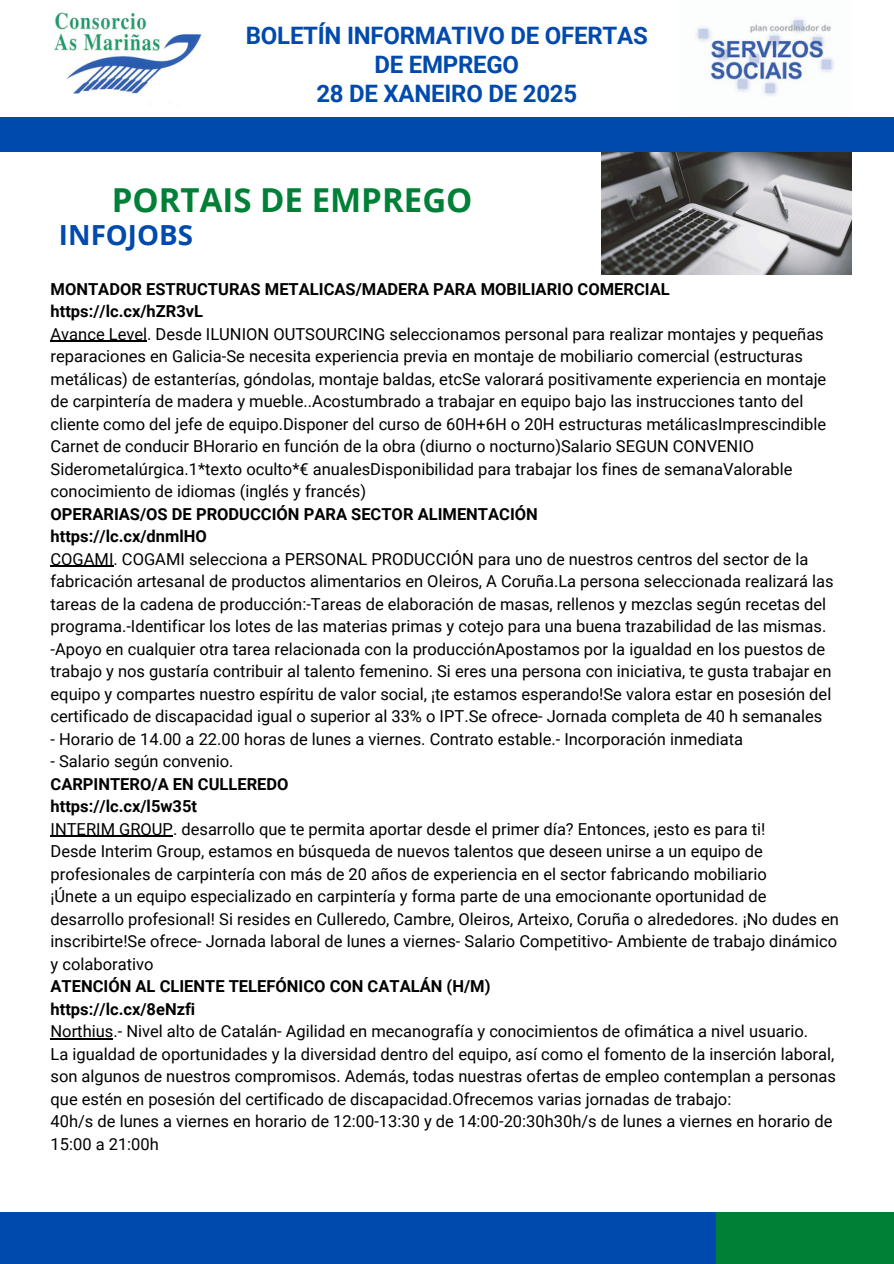
<style>
.page{position:relative;width:894px;height:1264px;background:#fff}
.page>*{position:absolute;margin:0;border:0;box-sizing:border-box;transform-origin:0 0}
.t1{font:700 33px "Open Sans";color:#008037}
.t2{font:700 27.75px "Open Sans";color:#004aad}
.t3{font:700 24px/29.2px "Roboto";letter-spacing:-.01em;color:#004aad;text-align:center}
.t4{font:16.5px/22.5px "Roboto";color:#000}
.t5{font:700 16.5px "Roboto";color:#000}
</style>
<div class="page">
<div style="left:0;top:1212px;width:719px;height:51px;background:#004aad"></div>
<div style="left:715px;top:1212px;width:178px;height:51px;background:#008037"></div>
<div style="left:0;top:118px;width:893px;height:34px;background:#004aad"></div>
<img style="left:695px;top:18px;width:140px;height:78px">
<img style="left:54px;top:12px;width:148px;height:82px">
<img style="left:601px;top:152px;width:250px;height:123px">
<hr style="left:51px;top:341px;width:96px;height:1px;background:#000">
<hr style="left:51px;top:566px;width:62px;height:1px;background:#000">
<hr style="left:51px;top:836px;width:122px;height:1px;background:#000">
<hr style="left:51px;top:1038px;width:62px;height:1px;background:#000">
<p class="t3" style="left:246px;top:21px;width:403px">BOLETÍN INFORMATIVO DE OFERTAS<br>DE EMPREGO<br>28 DE XANEIRO DE 2025</p>
<p class="t1" style="left:112px;top:176px;width:362px">PORTAIS DE EMPREGO</p>
<h3 class="t2" style="left:59px;top:215px;width:135px">INFOJOBS</h3>
<p class="t5" style="left:51px;top:279px;width:620px">MONTADOR ESTRUCTURAS METALICAS/MADERA PARA MOBILIARIO COMERCIAL</p>
<p class="t5" style="left:51px;top:302px;width:154px">https://lc.cx/hZR3vL</p>
<h1 class="t4" style="left:51px;top:322px;width:777px">Avance Level. Desde ILUNION OUTSOURCING seleccionamos personal para realizar montajes y pequeñas reparaciones en Galicia-Se necesita experiencia previa en montaje de mobiliario comercial (estructuras metálicas) de estanterías, góndolas, montaje baldas, etcSe valorará positivamente experiencia en montaje de carpintería de madera y mueble..Acostumbrado a trabajar en equipo bajo las instrucciones tanto del cliente como del jefe de equipo.Disponer del curso de 60H+6H o 20H estructuras metálicasImprescindible Carnet de conducir BHorario en función de la obra (diurno o nocturno)Salario SEGUN CONVENIO Siderometalúrgica.1*texto oculto*€ anualesDisponibilidad para trabajar los fines de semanaValorable conocimiento de idiomas (inglés y francés)</h1>
<h2 class="t5" style="left:51px;top:504px;width:488px">OPERARIAS/OS DE PRODUCCIÓN PARA SECTOR ALIMENTACIÓN</h2>
<p class="t5" style="left:51px;top:527px;width:158px">https://lc.cx/dnmlHO</p>
<p class="t4" style="left:51px;top:547px;width:784px">COGAMI. COGAMI selecciona a PERSONAL PRODUCCIÓN para uno de nuestros centros del sector de la fabricación artesanal de productos alimentarios en Oleiros, A Coruña.La persona seleccionada realizará las tareas de la cadena de producción:-Tareas de elaboración de masas, rellenos y mezclas según recetas del programa.-Identificar los lotes de las materias primas y cotejo para una buena trazabilidad de las mismas.</p>
<p class="t4" style="left:51px;top:637px;width:782px">-Apoyo en cualquier otra tarea relacionada con la producciónApostamos por la igualdad en los puestos de trabajo y nos gustaría contribuir al talento femenino. Si eres una persona con iniciativa, te gusta trabajar en equipo y compartes nuestro espíritu de valor social, ¡te estamos esperando!Se valora estar en posesión del certificado de discapacidad igual o superior al 33% o IPT.Se ofrece- Jornada completa de 40 h semanales</p>
<p class="t4" style="left:51px;top:727px;width:693px">- Horario de 14.00 a 22.00 horas de lunes a viernes. Contrato estable.- Incorporación inmediata</p>
<p class="t4" style="left:51px;top:750px;width:184px">- Salario según convenio.</p>
<p class="t5" style="left:51px;top:774px;width:239px">CARPINTERO/A EN CULLEREDO</p>
<p class="t5" style="left:51px;top:797px;width:148px">https://lc.cx/l5w35t</p>
<p class="t4" style="left:51px;top:817px;width:716px">INTERIM GROUP. desarrollo que te permita aportar desde el primer día? Entonces, ¡esto es para ti!</p>
<p class="t4" style="left:51px;top:840px;width:717px">Desde Interim Group, estamos en búsqueda de nuevos talentos que deseen unirse a un equipo de profesionales de carpintería con más de 20 años de experiencia en el sector fabricando mobiliario</p>
<p class="t4" style="left:51px;top:885px;width:789px">¡Únete a un equipo especializado en carpintería y forma parte de una emocionante oportunidad de desarrollo profesional! Si resides en Culleredo, Cambre, Oleiros, Arteixo, Coruña o alrededores. ¡No dudes en inscribirte!Se ofrece- Jornada laboral de lunes a viernes- Salario Competitivo- Ambiente de trabajo dinámico y colaborativo</p>
<p class="t5" style="left:51px;top:977px;width:441px">ATENCIÓN AL CLIENTE TELEFÓNICO CON CATALÁN (H/M)</p>
<p class="t5" style="left:51px;top:999px;width:146px">https://lc.cx/8eNzfi</p>
<p class="t4" style="left:51px;top:1020px;width:758px">Northius.- Nivel alto de Catalán- Agilidad en mecanografía y conocimientos de ofimática a nivel usuario.</p>
<p class="t4" style="left:51px;top:1042px;width:786px;text-align:justify">La igualdad de oportunidades y la diversidad dentro del equipo, así como el fomento de la inserción laboral, son algunos de nuestros compromisos. Además, todas nuestras ofertas de empleo contemplan a personas que estén en posesión del certificado de discapacidad.Ofrecemos varias jornadas de trabajo:</p>
<p class="t4" style="left:51px;top:1110px;width:783px">40h/s de lunes a viernes en horario de 12:00-13:30 y de 14:00-20:30h30h/s de lunes a viernes en horario de<br>15:00 a 21:00h</p>
</div>
